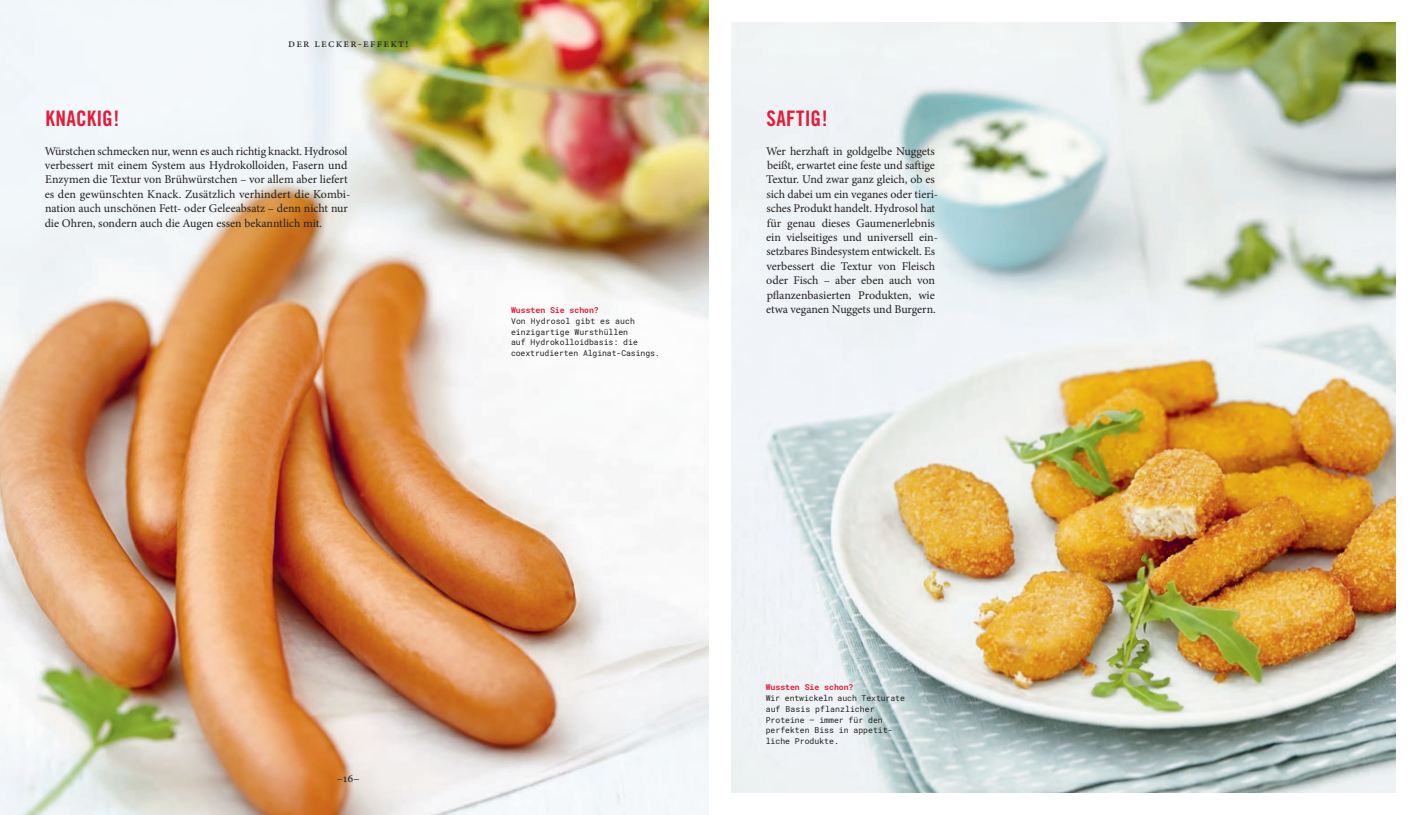
<style>
.page{position:relative;width:1418px;height:815px;background:#fff}
.page>*{position:absolute;margin:0;border:0;box-sizing:border-box;transform-origin:0 0}
.t1{font:21.38px "Trade Gothic Bold Cond Twenty";letter-spacing:.015em;color:#e41c3b}
.t2{font:11.88px/14.4px "Minion Pro";letter-spacing:-.005em;color:#231f20}
.t3{font:11.88px "Minion Pro";letter-spacing:.1em;color:#231f20}
.t4{font:8.12px/10.8px "Roboto Mono";color:#231f20}
.t5{font:700 8.12px "Roboto Mono";color:#e41c3b}
</style>
<div class="page">
<img style="left:0;top:0;width:709px;height:815px">
<img style="left:731px;top:22px;width:664px;height:771px">
<p class="t3" style="left:288px;top:35px;width:121px">der lecker-effekt!</p>
<h1 class="t1" style="left:45px;top:105px;width:75px">KNACKIG!</h1>
<p class="t2" style="left:45px;top:144px;width:306px">Würstchen schmecken nur, wenn es auch richtig knackt. Hydrosol verbessert mit einem System aus Hydrokolloiden, Fasern und Enzymen die Textur von Brühwürstchen – vor allem aber liefert es den gewünschten Knack. Zusätzlich verhindert die Kombi&shy;nation auch unschönen Fett- oder Geleeabsatz – denn nicht nur die Ohren, sondern auch die Augen essen bekanntlich mit.</p>
<p class="t5" style="left:511px;top:304px;width:89px">Wussten Sie schon?</p>
<p class="t4" style="left:511px;top:315px;width:150px">Von Hydrosol gibt es auch einzigartige Wursthüllen<br>auf Hydrokolloidbasis: die coextrudierten Alginat-Casings.</p>
<h1 class="t1" style="left:766px;top:105px;width:63px">SAFTIG!</h1>
<p class="t2" style="left:766px;top:144px;width:173px">Wer herzhaft in goldgelbe Nuggets beißt, erwartet eine feste und saftige Textur. Und zwar ganz gleich, ob es sich dabei um ein veganes oder tieri&shy;sches Produkt handelt. Hydrosol hat für genau dieses Gaumenerlebnis ein vielseitiges und universell ein&shy;setzbares Bindesystem entwickelt. Es verbessert die Textur von Fleisch oder Fisch – aber eben auch von pflanzenbasierten Produkten, wie etwa veganen Nuggets und Burgern.</p>
<p class="t2" style="left:337px;top:771px;width:24px">–16–</p>
<p class="t5" style="left:765px;top:682px;width:89px">Wussten Sie schon?</p>
<p class="t4" style="left:765px;top:692px;width:141px">Wir entwickeln auch Texturate auf Basis pflanzlicher<br>Proteine – immer für den perfekten Biss in appetit&shy;liche Produkte.</p>
</div>
